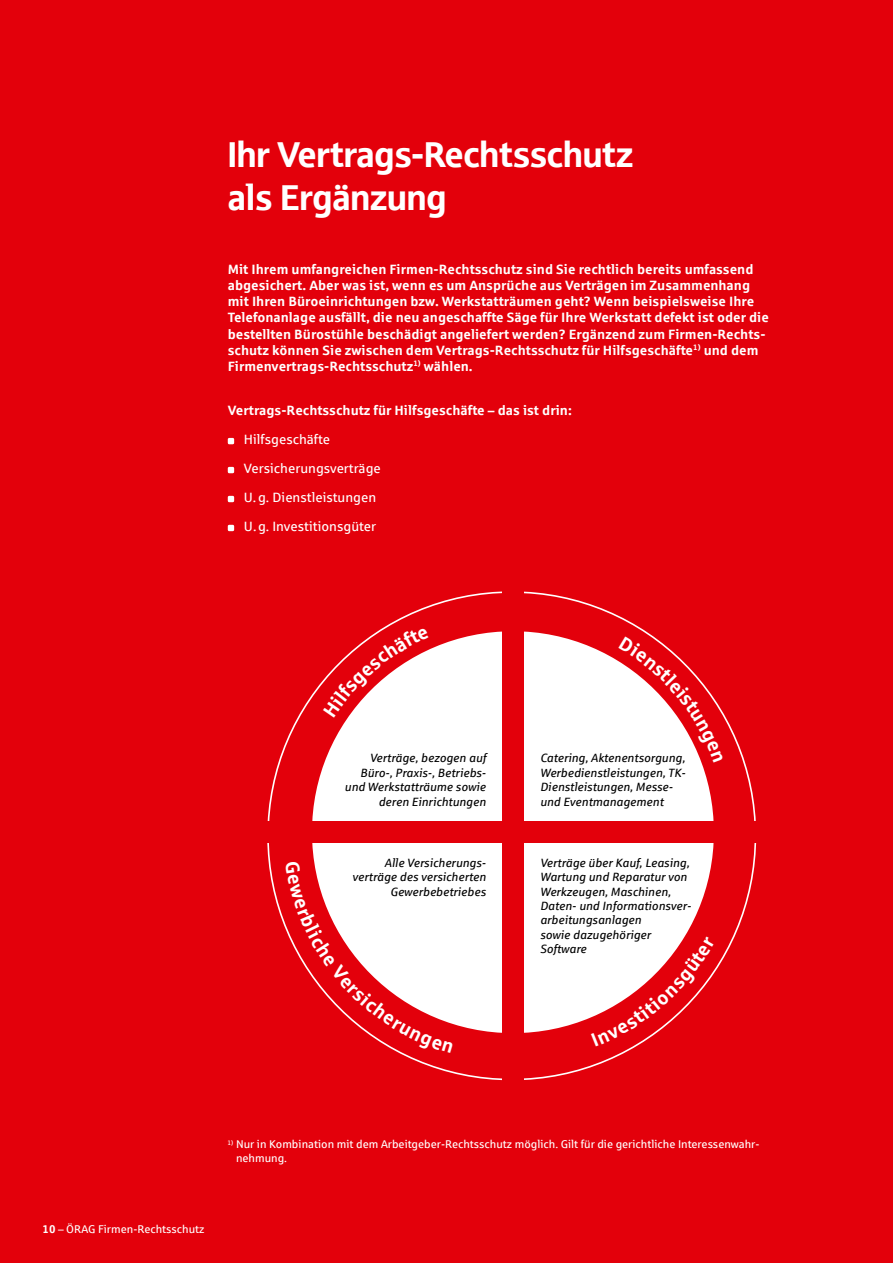
<style>
.page{position:relative;width:893px;height:1263px;background:#e3000b}
.page>*{position:absolute;margin:0;border:0;box-sizing:border-box;transform-origin:0 0}
.White___HEAD{font:36px/43.2px "Sparkasse Head";color:#fff}
.White___INTRO{font:700 13.5px/16.2px "Sparkasse Rg";color:#fff}
.WHITE___BULLETS{font:13.5px "Sparkasse Rg";color:#fff}
.WHITE___BULLETS-2{font:700 13.5px "Sparkasse Rg";color:#fff}
.White___COPY{font:italic 12px/14.4px "Sparkasse Rg";color:#000}
.White___FOOTER{font:11.25px/13.5px "Sparkasse Rg";color:#fff}
.s1{font-weight:700}
</style>
<div class="page">
<svg style="left:228px;top:438px;width:6px;height:6px"></svg>
<svg style="left:228px;top:467px;width:6px;height:6px"></svg>
<svg style="left:228px;top:496px;width:6px;height:6px"></svg>
<svg style="left:228px;top:525px;width:6px;height:6px"></svg>
<div style="left:312px;top:631px;width:402px;height:402px;background:#fff;border-radius:50%"></div>
<div style="left:502px;top:582px;width:22px;height:509px;background:#e3000b"></div>
<div style="left:247px;top:821px;width:530px;height:22px;background:#e3000b"></div>
<svg style="left:323px;top:628px;width:106px;height:89px"></svg>
<svg style="left:285px;top:861px;width:168px;height:192px"></svg>
<svg style="left:591px;top:936px;width:124px;height:110px"></svg>
<svg style="left:619px;top:636px;width:104px;height:127px"></svg>
<p class="White___HEAD" style="left:228px;top:132px;width:407px">Ihr Vertrags-Rechtsschutz als Ergänzung</p>
<p class="White___INTRO" style="left:228px;top:260px;width:543px">Mit Ihrem umfangreichen Firmen-Rechtsschutz sind Sie rechtlich bereits umfassend abgesichert. Aber was ist, wenn es um Ansprüche aus Verträgen im Zusammenhang mit Ihren Büroeinrichtungen bzw. Werkstatträumen geht? Wenn beispielsweise Ihre Telefonanlage ausfällt, die neu angeschaffte Säge für Ihre Werkstatt defekt ist oder die bestellten Bürostühle beschädigt angeliefert werden? Ergänzend zum Firmen-Rechts&shy;schutz können Sie zwischen dem Vertrags-Rechtsschutz für Hilfsgeschäfte<sup>1)</sup> und dem Firmenvertrags-Rechtsschutz<sup>1)</sup> wählen.</p>
<p class="WHITE___BULLETS-2" style="left:228px;top:402px;width:346px">Vertrags-Rechtsschutz für Hilfsgeschäfte – das ist drin:</p>
<p class="WHITE___BULLETS" style="left:244px;top:431px;width:88px">Hilfsgeschäfte</p>
<p class="WHITE___BULLETS" style="left:244px;top:460px;width:138px">Versicherungsverträge</p>
<p class="WHITE___BULLETS" style="left:244px;top:489px;width:134px">U.g. Dienstleistungen</p>
<p class="WHITE___BULLETS" style="left:244px;top:518px;width:134px">U.g. Investitionsgüter</p>
<p class="White___COPY" style="left:370px;top:751px;width:118px">Verträge, bezogen auf</p>
<p class="White___COPY" style="left:360px;top:765px;width:127px">Büro-, Praxis-, Betriebs-</p>
<p class="White___COPY" style="left:345px;top:779px;width:143px">und Werkstatträume sowie</p>
<p class="White___COPY" style="left:378px;top:794px;width:109px">deren Einrichtungen</p>
<p class="White___COPY" style="left:385px;top:855px;width:103px">Alle Versicherungs-</p>
<p class="White___COPY" style="left:352px;top:869px;width:135px">verträge des versicherten</p>
<p class="White___COPY" style="left:390px;top:884px;width:97px">Gewerbebetriebes</p>
<p class="White___COPY" style="left:540px;top:751px;width:146px">Catering, Aktenentsorgung,</p>
<p class="White___COPY" style="left:540px;top:765px;width:147px">Werbedienstleistungen, TK-</p>
<p class="White___COPY" style="left:540px;top:779px;width:134px">Dienstleistungen, Messe-</p>
<p class="White___COPY" style="left:540px;top:794px;width:125px">und Eventmanagement</p>
<p class="White___COPY" style="left:540px;top:855px;width:152px">Verträge über Kauf, Leasing,<br>Wartung und Reparatur von<br>Werkzeugen, Maschinen,<br>Daten- und Informationsver&shy;arbeitungsanlagen</p>
<p class="White___COPY" style="left:540px;top:927px;width:112px">sowie dazugehöriger</p>
<p class="White___COPY" style="left:540px;top:941px;width:48px">Software</p>
<p class="White___FOOTER" style="left:43px;top:1222px;width:163px"><span class="s1">10</span> – ÖRAG Firmen-Rechtsschutz</p>
<p class="White___FOOTER" style="left:236px;top:1137px;width:525px;text-indent:-9px"><sup>1)</sup> Nur in Kombination mit dem Arbeitgeber-Rechtsschutz möglich. Gilt für die gerichtliche Interessenwahr&shy;nehmung.</p>
</div>
